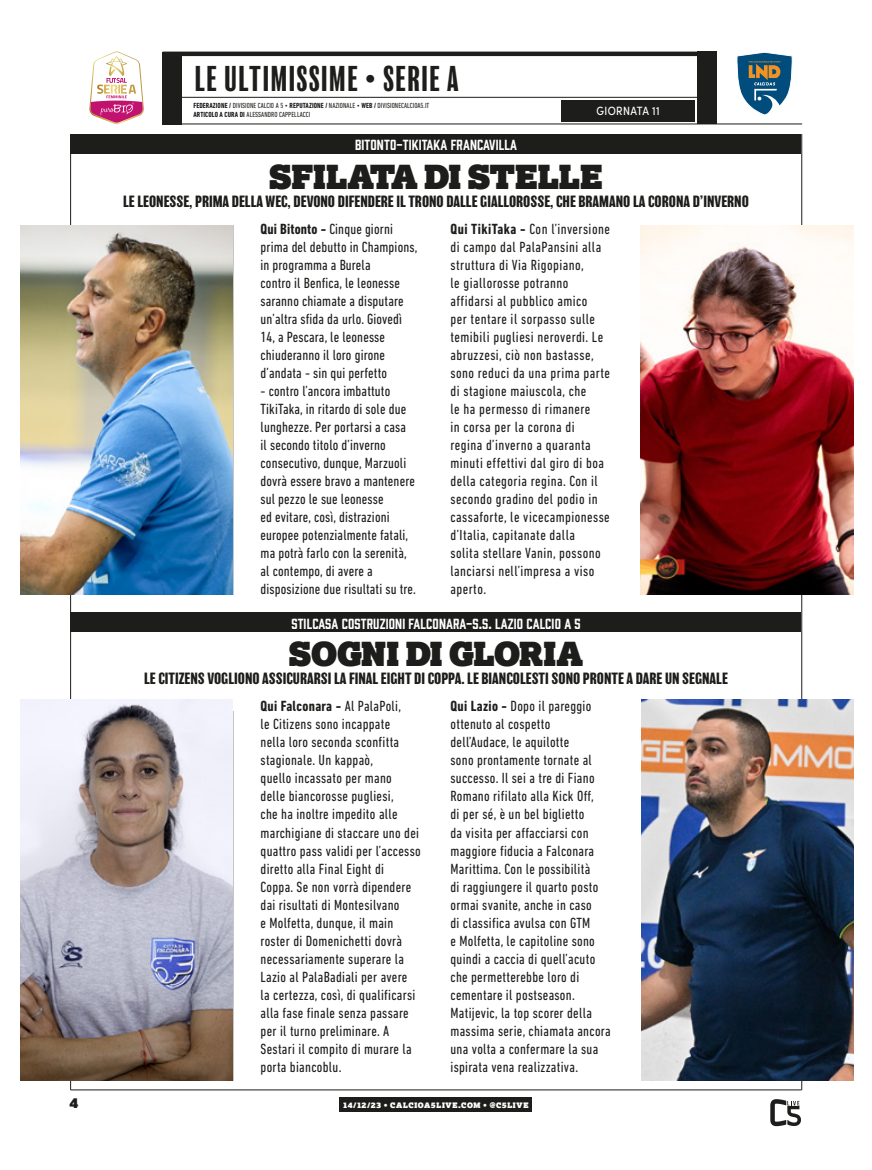
<style>
.page{position:relative;width:872px;height:1170px;background:#fff}
.page>*{position:absolute;margin:0;border:0;box-sizing:border-box;transform-origin:0 0}
.t1{font:33px "Lexia Advertising";color:#1d1d1b}
.t2{font:condensed 33px "Balboa";letter-spacing:.05em;color:#1d1d1b}
.t3{font:condensed 15px/18px "DIN Next LT Pro";letter-spacing:.02em;color:#1d1d1b}
.t4{font:700 15px "Balboa";color:#1d1d1b}
.t5{font:13.5px "Prohibition";letter-spacing:.01em;color:#fff}
.t6{font:13.5px "Lexia Advertising";color:#1d1d1b}
.t7{font:condensed 12px "Sofia Pro";letter-spacing:.03em;color:#fff}
.t8{font:condensed 7.5px/9px "DIN Next LT Pro";letter-spacing:.01em;color:#1d1d1b}
.t9{font:7.5px "Lexia Advertising";letter-spacing:.1em;color:#fff}
.s1{font-weight:700}
</style>
<div class="page">
<hr style="left:71px;top:1089px;width:730px;height:1px;background:#1d1d1b">
<div style="left:339px;top:1097px;width:193px;height:14px;background:#1d1d1b"></div>
<svg style="left:770px;top:1099px;width:31px;height:26px"></svg>
<hr style="left:163px;top:52px;width:553px;height:4px;background:#1d1d1b">
<hr style="left:165px;top:97px;width:540px;height:1px;background:#1d1d1b">
<hr style="left:165px;top:124px;width:637px;height:1px;background:#1d1d1b">
<hr style="left:801px;top:134px;width:1px;height:955px;background:#1d1d1b">
<hr style="left:70px;top:134px;width:1px;height:955px;background:#1d1d1b">
<svg style="left:737px;top:52px;width:55px;height:63px"></svg>
<svg style="left:89px;top:52px;width:55px;height:72px"></svg>
<div style="left:163px;top:52px;width:19px;height:72px;background:#1d1d1b"></div>
<div style="left:697px;top:52px;width:19px;height:72px;background:#1d1d1b"></div>
<div style="left:561px;top:100px;width:133px;height:21px;background:#1d1d1b"></div>
<img style="left:20px;top:225px;width:213px;height:369px">
<img style="left:640px;top:225px;width:213px;height:369px">
<img style="left:641px;top:699px;width:213px;height:381px">
<img style="left:20px;top:699px;width:213px;height:381px">
<div style="left:71px;top:134px;width:730px;height:20px;background:#1d1d1b"></div>
<div style="left:71px;top:612px;width:730px;height:20px;background:#1d1d1b"></div>
<h1 class="t2" style="left:195px;top:62px;width:265px">LE ULTIMISSIME • SERIE A</h1>
<p class="t8" style="left:193px;top:101px;width:237px"><span class="s1">FEDERAZIONE /</span> DIVISIONE CALCIO A 5 • <span class="s1">REPUTAZIONE /</span> NAZIONALE • <span class="s1">WEB /</span> DIVISIONECALCIOA5.IT<br><span class="s1">ARTICOLO A CURA DI</span> ALESSANDRO CAPPELLACCI</p>
<p class="t5" style="left:355px;top:136px;width:163px">BITONTO-TIKITAKA FRANCAVILLA</p>
<p class="t7" style="left:596px;top:104px;width:65px">GIORNATA 11</p>
<h1 class="t1" style="left:269px;top:155px;width:335px">SFILATA DI STELLE</h1>
<p class="t4" style="left:123px;top:193px;width:627px">LE LEONESSE, PRIMA DELLA WEC, DEVONO DIFENDERE IL TRONO DALLE GIALLOROSSE, CHE BRAMANO LA CORONA D’INVERNO</p>
<p class="t3" style="left:260px;top:220px;width:158px"><span class="s1">Qui Bitonto -</span> Cinque giorni prima del debutto in Champions, in programma a Burela<br>contro il Benfica, le leonesse saranno chiamate a disputare un’altra sfida da urlo. Giovedì<br>14, a Pescara, le leonesse chiuderanno il loro girone d’andata - sin qui perfetto</p>
<p class="t3" style="left:260px;top:382px;width:157px">- contro l’ancora imbattuto<br>TikiTaka, in ritardo di sole due lunghezze. Per portarsi a casa il secondo titolo d’inverno consecutivo, dunque, Marzuoli dovrà essere bravo a mantenere sul pezzo le sue leonesse<br>ed evitare, così, distrazioni europee potenzialmente fatali, ma potrà farlo con la serenità, al contempo, di avere a disposizione due risultati su tre.</p>
<p class="t3" style="left:450px;top:220px;width:161px"><span class="s1">Qui TikiTaka -</span> Con l’inversione di campo dal PalaPansini alla struttura di Via Rigopiano,<br>le giallorosse potranno affidarsi al pubblico amico<br>per tentare il sorpasso sulle temibili pugliesi neroverdi. Le abruzzesi, ciò non bastasse, sono reduci da una prima parte di stagione maiuscola, che<br>le ha permesso di rimanere<br>in corsa per la corona di regina d’inverno a quaranta minuti effettivi dal giro di boa della categoria regina. Con il secondo gradino del podio in cassaforte, le vicecampionesse d’Italia, capitanate dalla<br>solita stellare Vanin, possono lanciarsi nell’impresa a viso aperto.</p>
<p class="t5" style="left:291px;top:614px;width:291px">STILCASA COSTRUZIONI FALCONARA-S.S. LAZIO CALCIO A 5</p>
<h1 class="t1" style="left:289px;top:632px;width:296px">SOGNI DI GLORIA</h1>
<p class="t4" style="left:144px;top:670px;width:585px">LE CITIZENS VOGLIONO ASSICURARSI LA FINAL EIGHT DI COPPA. LE BIANCOLESTI SONO PRONTE A DARE UN SEGNALE</p>
<p class="t3" style="left:260px;top:697px;width:162px"><span class="s1">Qui Falconara -</span> Al PalaPoli,<br>le Citizens sono incappate<br>nella loro seconda sconfitta stagionale. Un kappaò,<br>quello incassato per mano<br>delle biancorosse pugliesi,<br>che ha inoltre impedito alle marchigiane di staccare uno dei quattro pass validi per l’accesso diretto alla Final Eight di<br>Coppa. Se non vorrà dipendere dai risultati di Montesilvano<br>e Molfetta, dunque, il main roster di Domenichetti dovrà necessariamente superare la<br>Lazio al PalaBadiali per avere<br>la certezza, così, di qualificarsi alla fase finale senza passare per il turno preliminare. A<br>Sestari il compito di murare la porta biancoblu.</p>
<p class="t3" style="left:450px;top:697px;width:162px"><span class="s1">Qui Lazio -</span> Dopo il pareggio ottenuto al cospetto dell’Audace, le aquilotte<br>sono prontamente tornate al successo. Il sei a tre di Fiano<br>Romano rifilato alla Kick Off,<br>di per sé, è un bel biglietto<br>da visita per affacciarsi con maggiore fiducia a Falconara<br>Marittima. Con le possibilità<br>di raggiungere il quarto posto ormai svanite, anche in caso<br>di classifica avulsa con GTM<br>e Molfetta, le capitoline sono quindi a caccia di quell’acuto che permetterebbe loro di cementare il postseason.<br>Matijevic, la top scorer della massima serie, chiamata ancora una volta a confermare la sua ispirata vena realizzativa.</p>
<p class="t6" style="left:70px;top:1093px;width:10px">4</p>
<p class="t9" style="left:343px;top:1099px;width:187px">14/12/23 • CALCIOA5LIVE.COM • @C5LIVE</p>
</div>
